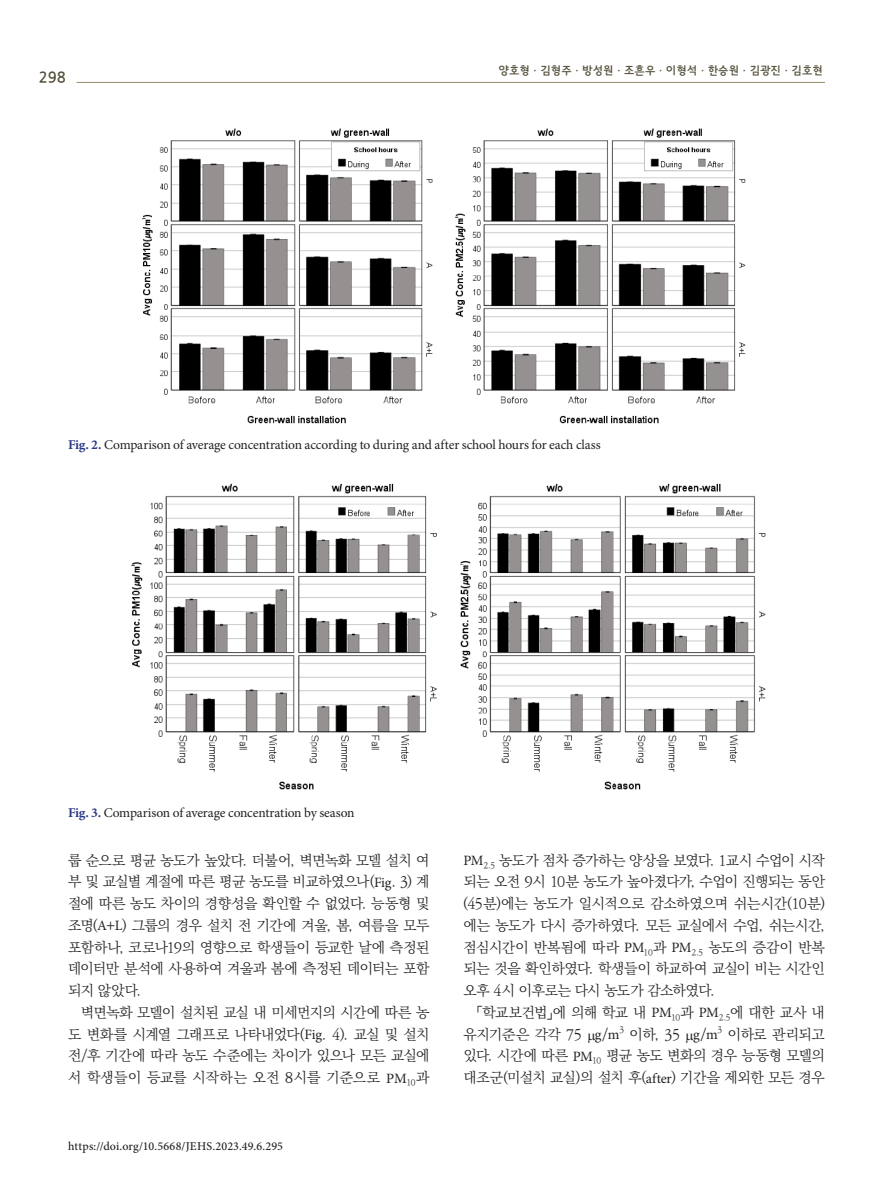
<style>
.page{position:relative;width:893px;height:1191px;background:#fff}
.page>*{position:absolute;margin:0;border:0;box-sizing:border-box;transform-origin:0 0}
.t1{font:15px "Jeju Gothic";color:#56513c}
.t2{font:300 14.25px/21.8px "Ko Pub Batang";letter-spacing:-.03em;color:#231f20;text-align:justify}
.t3{font:13.5px "Minion Pro";letter-spacing:-.015em;color:#231f20}
.t4{font:500 12px "Minion Pro";letter-spacing:.01em;color:#231f20}
.t5{font:11.25px "Jeju Gothic";letter-spacing:.01em;color:#56513c}
.t6{font:300 8.25px "Ko Pub Batang";color:#231f20}
.s1{font-weight:700;color:#2a3a85}
.s2{font-family:"Minion Pro";font-weight:400}
</style>
<div class="page">
<hr style="left:77px;top:82px;width:748px;height:1px;background:#988d6d">
<img style="left:142px;top:128px;width:604px;height:296px">
<img style="left:131px;top:483px;width:635px;height:307px">
<p class="t1" style="left:39px;top:70px;width:29px">298</p>
<p class="t5" style="left:499px;top:65px;width:326px">양호형ㆍ김형주ㆍ방성원ㆍ조흔우ㆍ이형석ㆍ한승원ㆍ김광진ㆍ김호현</p>
<p class="t3" style="left:68px;top:436px;width:534px"><span class="s1">Fig. 2.</span> Comparison of average concentration according to during and after school hours for each class</p>
<p class="t3" style="left:68px;top:803px;width:288px"><span class="s1">Fig. 3.</span> Comparison of average concentration by season</p>
<p class="t2" style="left:68px;top:850px;width:363px">룹 순으로 평균 농도가 높았다. 더불어, 벽면녹화 모델 설치 여 부 및 교실별 계절에 따른 평균 농도를 비교하였으나(<span class="s2">Fig</span>. 3) 계 절에 따른 농도 차이의 경향성을 확인할 수 없었다. 능동형 및 조명(<span class="s2">A</span>+<span class="s2">L</span>) 그룹의 경우 설치 전 기간에 겨울, 봄, 여름을 모두 포함하나, 코로나19의 영향으로 학생들이 등교한 날에 측정된 데이터만 분석에 사용하여 겨울과 봄에 측정된 데이터는 포함 되지 않았다.</p>
<p class="t2" style="left:68px;top:1002px;width:363px;text-indent:13px">벽면녹화 모델이 설치된 교실 내 미세먼지의 시간에 따른 농 도 변화를 시계열 그래프로 나타내었다(<span class="s2">Fig</span>. 4). 교실 및 설치 전/후 기간에 따라 농도 수준에는 차이가 있으나 모든 교실에 서 학생들이 등교를 시작하는 오전 8시를 기준으로 <span class="s2">PM</span><sub>10</sub>과</p>
<p class="t4" style="left:68px;top:1138px;width:217px">https://doi.org/10.5668/JEHS.2023.49.6.295</p>
<p class="t2" style="left:463px;top:850px;width:363px"><span class="s2">PM</span><sub>2.5</sub> 농도가 점차 증가하는 양상을 보였다. 1교시 수업이 시작 되는 오전 9시 10분 농도가 높아졌다가, 수업이 진행되는 동안 (45분)에는 농도가 일시적으로 감소하였으며 쉬는시간(10분) 에는 농도가 다시 증가하였다. 모든 교실에서 수업, 쉬는시간, 점심시간이 반복됨에 따라 <span class="s2">PM</span><sub>10</sub>과 <span class="s2">PM</span><sub>2.5</sub> 농도의 증감이 반복 되는 것을 확인하였다. 학생들이 하교하여 교실이 비는 시간인 오후 4시 이후로는 다시 농도가 감소하였다.</p>
<p class="t2" style="left:463px;top:1002px;width:363px;text-indent:13px">「학교보건법」에 의해 학교 내 <span class="s2">PM</span><sub>10</sub>과 <span class="s2">PM</span><sub>2.5</sub>에 대한 교사 내 유지기준은 각각 75 <span class="s2">g</span>/<span class="s2">m</span></p>
<p class="t6" style="left:619px;top:1025px;width:6px">3</p>
<p class="t2" style="left:630px;top:1024px;width:90px">이하, 35 <span class="s2">g</span>/<span class="s2">m</span></p>
<p class="t6" style="left:717px;top:1025px;width:6px">3</p>
<p class="t2" style="left:463px;top:1024px;width:363px;text-indent:264px">이하로 관리되고 있다. 시간에 따른 <span class="s2">PM</span><sub>10</sub> 평균 농도 변화의 경우 능동형 모델의 대조군(미설치 교실)의 설치 후(<span class="s2">after</span>) 기간을 제외한 모든 경우</p>
</div>
